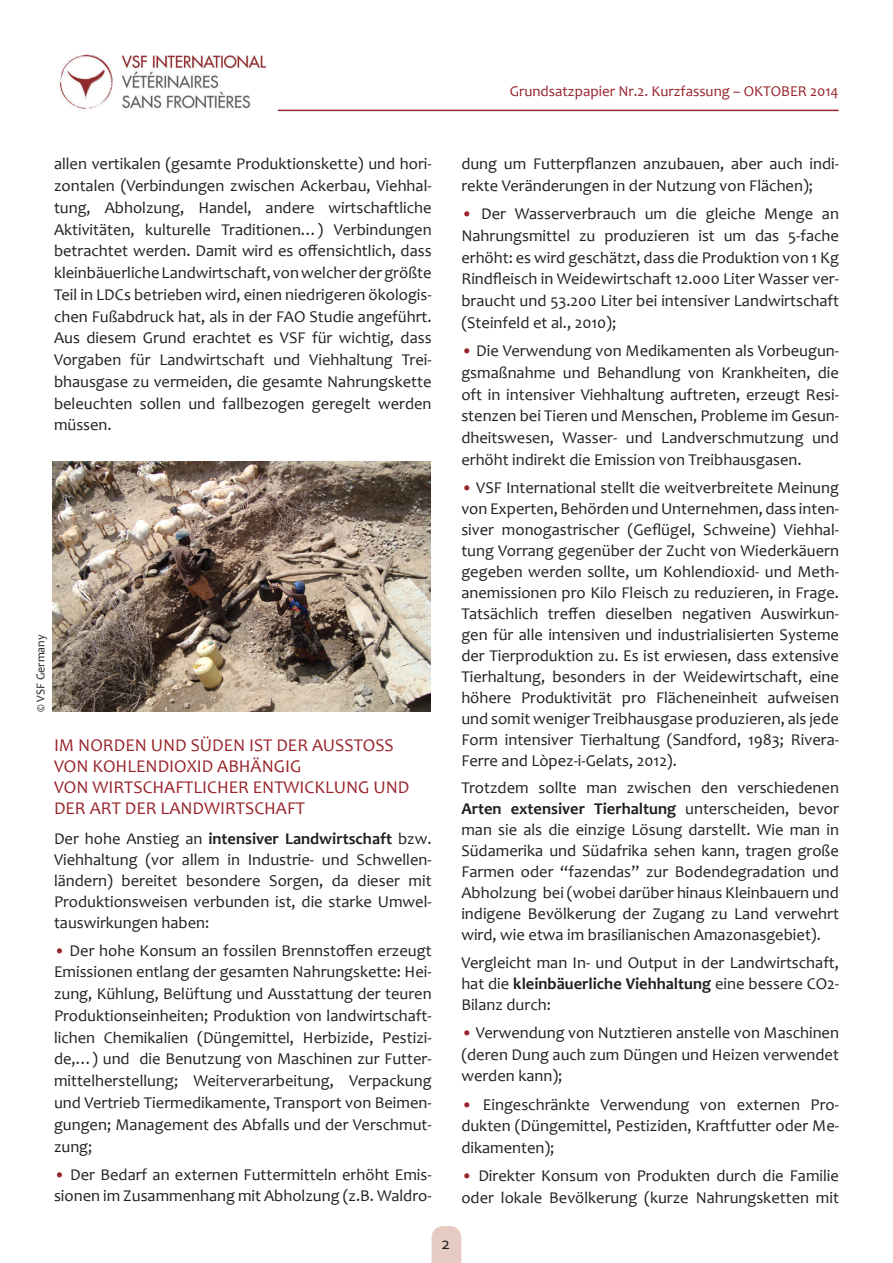
<style>
.page{position:relative;width:893px;height:1263px;background:#fff}
.page>*{position:absolute;margin:0;border:0;box-sizing:border-box;transform-origin:0 0}
.t1{font:18px/21px "Candara";color:#98232a}
.t2{font:18px "Corbel";color:#231f20}
.TESTO{font:16.5px/21.8px "Candara";color:#231f20;text-align:justify}
.t3{font:15px "Candara";color:#98232a}
.TESTO-2{font:12px "Candara";color:#231f20}
.s1{font-weight:700}
.s2{color:#98232a}
</style>
<div class="page">
<svg style="left:432px;top:1226px;width:29px;height:37px"></svg>
<hr style="left:135px;top:110px;width:703px;height:1px;background:#98232a">
<img style="left:59px;top:54px;width:219px;height:57px">
<img style="left:53px;top:461px;width:378px;height:250px">
<p class="t3" style="left:510px;top:82px;width:330px">Grundsatzpapier Nr.2. Kurzfassung – OKTOBER 2014</p>
<p class="TESTO" style="left:54px;top:153px;width:379px">allen vertikalen (gesamte Produktionskette) und hori&shy;zontalen (Verbindungen zwischen Ackerbau, Viehhal&shy;tung, Abholzung, Handel, andere wirtschaftliche Aktivitäten, kulturelle Traditionen…) Verbindungen betrachtet werden. Damit wird es offensichtlich, dass kleinbäuerliche Landwirtschaft, von welcher der größte Teil in LDCs betrieben wird, einen niedrigeren ökologis&shy;chen Fußabdruck hat, als in der FAO Studie angeführt.<br>Aus diesem Grund erachtet es VSF für wichtig, dass Vorgaben für Landwirtschaft und Viehhaltung Trei&shy;bhausgase zu vermeiden, die gesamte Nahrungskette beleuchten sollen und fallbezogen geregelt werden müssen.</p>
<p class="TESTO-2" style="left:33px;top:712px;width:79px;rotate:-90deg">© VSF Germany</p>
<p class="t1" style="left:54px;top:734px;width:357px">IM NORDEN UND SÜDEN IST DER AUSSTOSS<br>VON KOHLENDIOXID ABHÄNGIG<br>VON WIRTSCHAFTLICHER ENTWICKLUNG UND<br>DER ART DER LANDWIRTSCHAFT</p>
<p class="TESTO" style="left:54px;top:827px;width:379px;line-height:21px">Der hohe Anstieg an <span class="s1">intensiver Landwirtschaft</span> bzw.<br>Viehhaltung (vor allem in Industrie- und Schwellen&shy;ländern) bereitet besondere Sorgen, da dieser mit Produktionsweisen verbunden ist, die starke Umwel&shy;tauswirkungen haben:</p>
<p class="TESTO" style="left:54px;top:939px;width:379px"><span class="s2">•</span> Der hohe Konsum an fossilen Brennstoffen erzeugt Emissionen entlang der gesamten Nahrungskette: Hei&shy;zung, Kühlung, Belüftung und Ausstattung der teuren Produktionseinheiten; Produktion von landwirtschaft&shy;lichen Chemikalien (Düngemittel, Herbizide, Pestizi&shy;de,…) und die Benutzung von Maschinen zur Futter&shy;mittelherstellung; Weiterverarbeitung, Verpackung und Vertrieb Tiermedikamente, Transport von Beimen&shy;gungen; Management des Abfalls und der Verschmut&shy;zung;</p>
<p class="TESTO" style="left:54px;top:1163px;width:379px"><span class="s2">•</span> Der Bedarf an externen Futtermitteln erhöht Emis&shy;sionen im Zusammenhang mit Abholzung (z.B. Waldro-</p>
<p class="TESTO" style="left:461px;top:153px;width:379px">dung um Futterpflanzen anzubauen, aber auch indi&shy;rekte Veränderungen in der Nutzung von Flächen);</p>
<p class="TESTO" style="left:461px;top:203px;width:379px"><span class="s2">•</span> Der Wasserverbrauch um die gleiche Menge an Nahrungsmittel zu produzieren ist um das 5-fache erhöht: es wird geschätzt, dass die Produktion von 1 Kg Rindfleisch in Weidewirtschaft 12.000 Liter Wasser ver&shy;braucht und 53.200 Liter bei intensiver Landwirtschaft (Steinfeld et al., 2010);</p>
<p class="TESTO" style="left:461px;top:340px;width:379px"><span class="s2">•</span> Die Verwendung von Medikamenten als Vorbeugun&shy;gsmaßnahme und Behandlung von Krankheiten, die oft in intensiver Viehhaltung auftreten, erzeugt Resi&shy;stenzen bei Tieren und Menschen, Probleme im Gesun&shy;dheitswesen, Wasser- und Landverschmutzung und erhöht indirekt die Emission von Treibhausgasen.</p>
<p class="TESTO" style="left:461px;top:477px;width:379px;line-height:21px"><span class="s2">•</span> VSF International stellt die weitverbreitete Meinung von Experten, Behörden und Unternehmen, dass inten&shy;siver monogastrischer (Geflügel, Schweine) Viehhal&shy;tung Vorrang gegenüber der Zucht von Wiederkäuern gegeben werden sollte, um Kohlendioxid- und Meth&shy;anemissionen pro Kilo Fleisch zu reduzieren, in Frage.<br>Tatsächlich treffen dieselben negativen Auswirkun&shy;gen für alle intensiven und industrialisierten Systeme der Tierproduktion zu. Es ist erwiesen, dass extensive Tierhaltung, besonders in der Weidewirtschaft, eine höhere Produktivität pro Flächeneinheit aufweisen und somit weniger Treibhausgase produzieren, als jede Form intensiver Tierhaltung (Sandford, 1983; Rivera-Ferre and Lòpez-i-Gelats, 2012).</p>
<p class="TESTO" style="left:461px;top:777px;width:379px;line-height:21px">Trotzdem sollte man zwischen den verschiedenen <span class="s1">Arten extensiver Tierhaltung</span> unterscheiden, bevor man sie als die einzige Lösung darstellt. Wie man in Südamerika und Südafrika sehen kann, tragen große Farmen oder “fazendas” zur Bodendegradation und Abholzung bei (wobei darüber hinaus Kleinbauern und indigene Bevölkerung der Zugang zu Land verwehrt wird, wie etwa im brasilianischen Amazonasgebiet).</p>
<p class="TESTO" style="left:461px;top:952px;width:379px;line-height:21px">Vergleicht man In- und Output in der Landwirtschaft, hat die <span class="s1">kleinbäuerliche Viehhaltung</span> eine bessere CO2- Bilanz durch:</p>
<p class="TESTO" style="left:461px;top:1021px;width:379px"><span class="s2">•</span> Verwendung von Nutztieren anstelle von Maschinen (deren Dung auch zum Düngen und Heizen verwendet werden kann);</p>
<p class="TESTO" style="left:461px;top:1093px;width:379px"><span class="s2">•</span> Eingeschränkte Verwendung von externen Pro&shy;dukten (Düngemittel, Pestiziden, Kraftfutter oder Me&shy;dikamenten);</p>
<p class="TESTO" style="left:461px;top:1165px;width:379px"><span class="s2">•</span> Direkter Konsum von Produkten durch die Familie oder lokale Bevölkerung (kurze Nahrungsketten mit</p>
<p class="t2" style="left:441px;top:1231px;width:11px">2</p>
</div>
